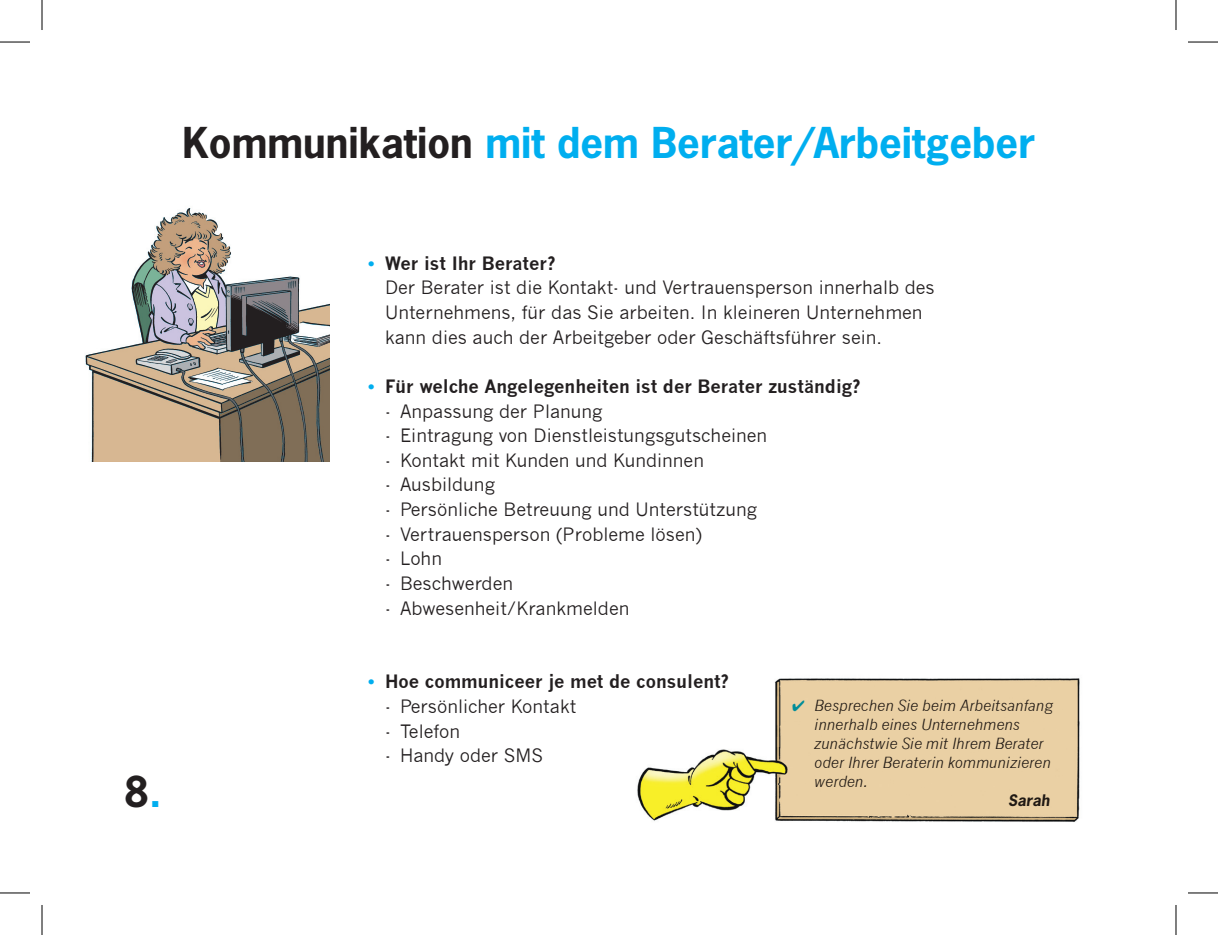
<style>
.page{position:relative;width:1218px;height:935px;background:#fff}
.page>*{position:absolute;margin:0;border:0;box-sizing:border-box;transform-origin:0 0}
.t1{font:700 40px "News Gothic Std";color:#00aeef}
.t2{font:700 40px "News Gothic Std";color:#231f20}
.t3{font:18px/24.6px "News Gothic";color:#231f20}
.t4{font:700 18px "News Gothic";color:#231f20}
.t5{font:italic 15px/19px "News Gothic";color:#231f20}
.t6{font:italic 700 15px "News Gothic Std";color:#231f20}
.s1{color:#231f20}
.s2{color:#00aeef}
.s3{font-weight:700;color:#00aeef}
.s4{font-weight:700}
</style>
<div class="page">
<img style="left:637px;top:746px;width:443px;height:76px">
<img style="left:774px;top:678px;width:306px;height:68px">
<img style="left:85px;top:208px;width:244px;height:253px">
<hr style="left:0;top:42px;width:30px;height:1px;background:#000">
<hr style="left:1188px;top:42px;width:30px;height:1px;background:#000">
<hr style="left:0;top:892px;width:30px;height:1px;background:#000">
<hr style="left:1188px;top:892px;width:30px;height:1px;background:#000">
<hr style="left:42px;top:0;width:1px;height:30px;background:#000">
<hr style="left:42px;top:904px;width:1px;height:30px;background:#000">
<hr style="left:1176px;top:0;width:1px;height:30px;background:#000">
<hr style="left:1176px;top:904px;width:1px;height:30px;background:#000">
<h1 class="t1" style="left:182px;top:117px;width:854px"><span class="s1">Kommunikation</span> mit dem Berater/Arbeitgeber</h1>
<h1 class="t2" style="left:124px;top:765px;width:39px">8<span class="s2">.</span></h1>
<p class="t3" style="left:385px;top:251px;width:551px;text-indent:-17px"><span class="s3">•</span> <span class="s4">Wer ist Ihr Berater?<br></span>Der Berater ist die Kontakt- und Vertrauensperson innerhalb des Unternehmens, für das Sie arbeiten. In kleineren Unternehmen kann dies auch der Arbeitgeber oder Geschäftsführer sein.</p>
<p class="t4" style="left:368px;top:375px;width:494px"><span class="s2">•</span> Für welche Angelegenheiten ist der Berater zuständig?</p>
<p class="t3" style="left:385px;top:399px;width:219px">- Anpassung der Planung</p>
<p class="t3" style="left:385px;top:423px;width:384px">- Eintragung von Dienstleistungsgutscheinen</p>
<p class="t3" style="left:385px;top:448px;width:320px">- Kontakt mit Kunden und Kundinnen</p>
<p class="t3" style="left:385px;top:472px;width:111px">- Ausbildung</p>
<p class="t3" style="left:385px;top:497px;width:374px">- Persönliche Betreuung und Unterstützung</p>
<p class="t3" style="left:385px;top:522px;width:318px">- Vertrauensperson (Probleme lösen)</p>
<p class="t3" style="left:385px;top:546px;width:59px">- Lohn</p>
<p class="t3" style="left:385px;top:571px;width:130px">- Beschwerden</p>
<p class="t3" style="left:385px;top:595px;width:246px">- Abwesenheit/Krankmelden</p>
<p class="t4" style="left:368px;top:670px;width:362px"><span class="s2">•</span> Hoe communiceer je met de consulent?</p>
<p class="t3" style="left:385px;top:694px;width:193px">- Persönlicher Kontakt</p>
<p class="t3" style="left:385px;top:718px;width:77px">- Telefon</p>
<p class="t3" style="left:385px;top:743px;width:159px">- Handy oder SMS</p>
<p class="t5" style="left:814px;top:695px;width:240px;text-indent:-22px"><span class="s2">✔</span> Besprechen Sie beim Arbeitsanfang innerhalb eines Unternehmens zunächstwie Sie mit Ihrem Berater oder Ihrer Beraterin kommunizieren werden.</p>
<p class="t6" style="left:1008px;top:790px;width:43px">Sarah</p>
</div>
